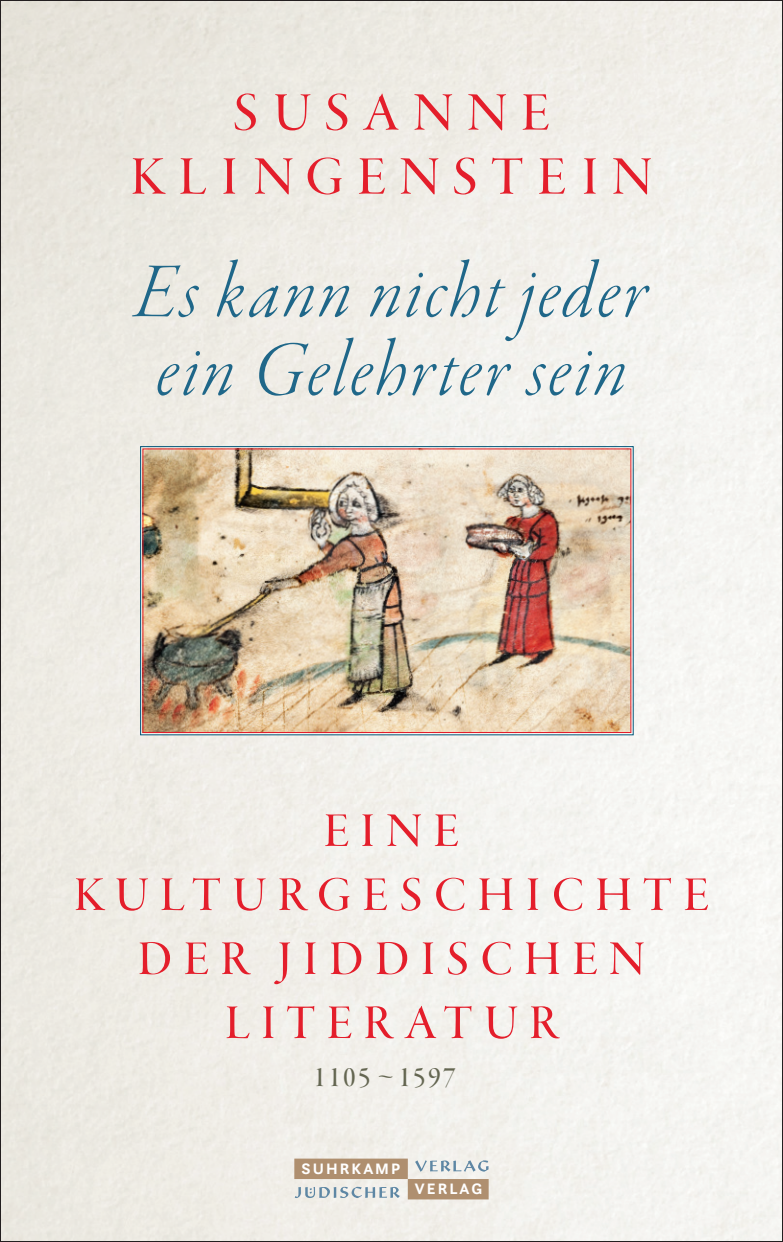
<style>
.page{position:relative;width:783px;height:1242px;background:#fff}
.page>*{position:absolute;margin:0;border:0;box-sizing:border-box;transform-origin:0 0}
.t1{font:82px/78.4px "Garamond Premr Pro Lt It Disp";letter-spacing:.035em;color:#1f6789}
.t2{font:56px/64px "Garamond Premr Pro Med Disp";letter-spacing:.24em;color:#e41e2b;text-align:center}
.t3{font:50px/64px "Garamond Premr Pro Med Disp";letter-spacing:.23em;color:#e41e2b;text-align:center}
.t4{font:30px "Garamond Premr Pro Med Disp";letter-spacing:.075em;color:#646651}
.t5{font:700 15.8px "Questa Sans";letter-spacing:.13em;color:#fff}
.s1{font-family:"Hoefler Text Italic Swash SC";font-size:24px}
</style>
<div class="page">
<img style="left:2px;top:2px;width:778px;height:1238px">
<img style="left:145px;top:451px;width:484px;height:280px">
<div style="left:143px;top:449px;width:488px;height:284px;border:1px solid #e41e2b"></div>
<div style="left:140px;top:446px;width:493px;height:289px;border:1px solid #05577a"></div>
<svg style="left:294px;top:1158px;width:194px;height:41px;background:#c4b7a7"></svg>
<p class="t2" style="left:130px;top:82px;width:523px">SUSANNE<br>KLINGENSTEIN</p>
<h1 class="t1" style="left:135px;top:258px;width:513px">Es kann nicht jeder ein Gelehrter sein</h1>
<p class="t3" style="left:74px;top:800px;width:636px">EINE<br>KULTURGESCHICHTE<br>DER JIDDISCHEN<br>LITERATUR</p>
<p class="t4" style="left:313px;top:1060px;width:144px">1105 <span class="s1">–</span>1597</p>
<p class="t5" style="left:301px;top:1158px;width:100px">SUHRKAMP</p>
<p class="t5" style="left:415px;top:1179px;width:69px">VERLAG</p>
</div>
